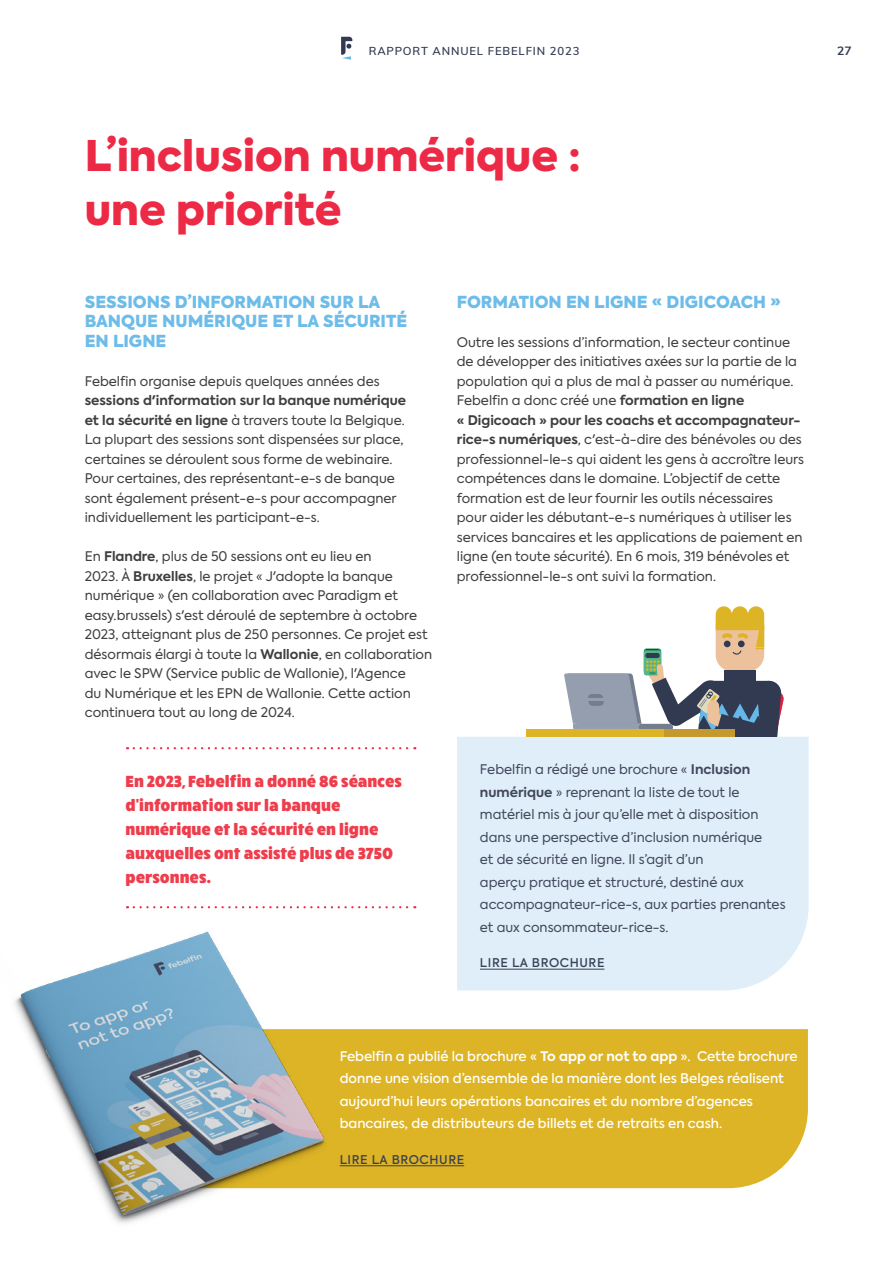
<style>
.page{position:relative;width:893px;height:1263px;background:#fff}
.page>*{position:absolute;margin:0;border:0;box-sizing:border-box;transform-origin:0 0}
.Body{font:900 42px/54px "Axiforma";color:#ed2a46}
.Body-2{font:900 16.5px/24px "Ruck Sack";color:#ee3d4c}
.Body-3{font:900 16.5px/19.5px "Axiforma";color:#6dbce9}
.Body-4{font:13.2px/19.5px "Axiforma";color:#3e3e3f}
.Body-5{font:13.2px/22.5px "Axiforma";color:#42475b}
.Body-6{font:500 13.2px/22.5px "Axiforma";color:#fff}
.Body-7{font:500 12px "Axiforma";letter-spacing:.05em;color:#394055}
.t1{font:700 12px "Muli";color:#313a50}
.t2{font:600 11.25px "Muli";letter-spacing:.075em;color:#313a50}
.s1{font-weight:700}
</style>
<div class="page">
<svg style="left:341px;top:37px;width:11px;height:23px"></svg>
<svg style="left:134px;top:747px;width:281px;height:2px"></svg>
<svg style="left:134px;top:906px;width:281px;height:2px"></svg>
<div style="left:375px;top:1029px;width:433px;height:159px;background:#ddb425"></div>
<hr style="left:340px;top:1165px;width:124px;height:1px;background:#394055">
<div style="left:457px;top:737px;width:352px;height:253px;background:#dfeef9"></div>
<hr style="left:480px;top:969px;width:124px;height:1px;background:#394055">
<svg style="left:526px;top:606px;width:258px;height:131px"></svg>
<div style="left:526px;top:730px;width:209px;height:7px;background:#ddb425"></div>
<div style="left:664px;top:730px;width:71px;height:7px;background:#c6992c"></div>
<img style="left:14px;top:931px;width:361px;height:293px">
<p class="t2" style="left:369px;top:42px;width:212px">RAPPORT ANNUEL FEBELFIN 2023</p>
<p class="t1" style="left:837px;top:42px;width:16px">27</p>
<p class="Body" style="left:85px;top:130px;width:497px">L’inclusion numérique : une priorité</p>
<p class="Body-3" style="left:85px;top:292px;width:324px">SESSIONS D’INFORMATION SUR LA<br>BANQUE NUMÉRIQUE ET LA SÉCURITÉ<br>EN LIGNE</p>
<p class="Body-4" style="left:85px;top:371px;width:323px">Febelfin organise depuis quelques années des <span class="s1">sessions d'information sur la banque numérique et la sécurité en ligne</span> à travers toute la Belgique.<br>La plupart des sessions sont dispensées sur place, certaines se déroulent sous forme de webinaire.<br>Pour certaines, des représentant-e-s de banque sont également présent-e-s pour accompagner individuellement les participant-e-s.</p>
<p class="Body-4" style="left:85px;top:547px;width:349px">En <span class="s1">Flandre</span>, plus de 50 sessions ont eu lieu en<br>2023. À <span class="s1">Bruxelles</span>, le projet « J'adopte la banque numérique » (en collaboration avec Paradigm et easy.brussels) s'est déroulé de septembre à octobre 2023, atteignant plus de 250 personnes. Ce projet est désormais élargi à toute la <span class="s1">Wallonie</span>, en collaboration avec le SPW (Service public de Wallonie), l'Agence<br>du Numérique et les EPN de Wallonie. Cette action continuera tout au long de 2024.</p>
<p class="Body-2" style="left:126px;top:768px;width:278px">En 2023, Febelfin a donné 86 séances d'information sur la banque numérique et la sécurité en ligne auxquelles ont assisté plus de 3750 personnes.</p>
<p class="Body-3" style="left:457px;top:292px;width:326px">FORMATION EN LIGNE « DIGICOACH »</p>
<p class="Body-4" style="left:457px;top:332px;width:349px">Outre les sessions d’information, le secteur continue de développer des initiatives axées sur la partie de la population qui a plus de mal à passer au numérique.<br>Febelfin a donc créé une <span class="s1">formation en ligne<br>« Digicoach » pour les coachs et accompagnateur&shy;rice-s numériques</span>, c'est-à-dire des bénévoles ou des professionnel-le-s qui aident les gens à accroître leurs compétences dans le domaine. L’objectif de cette formation est de leur fournir les outils nécessaires pour aider les débutant-e-s numériques à utiliser les services bancaires et les applications de paiement en ligne (en toute sécurité). En 6 mois, 319 bénévoles et professionnel-le-s ont suivi la formation.</p>
<p class="Body-5" style="left:480px;top:758px;width:307px">Febelfin a rédigé une brochure « <span class="s1">Inclusion numérique</span> » reprenant la liste de tout le matériel mis à jour qu’elle met à disposition dans une perspective d’inclusion numérique<br>et de sécurité en ligne. Il s’agit d’un<br>aperçu pratique et structuré, destiné aux accompagnateur-rice-s, aux parties prenantes et aux consommateur-rice-s.</p>
<p class="Body-7" style="left:480px;top:955px;width:126px">LIRE LA BROCHURE</p>
<p class="Body-6" style="left:340px;top:1045px;width:459px">Febelfin a publié la brochure « <span class="s1">To app or not to app</span> ». Cette brochure donne une vision d’ensemble de la manière dont les Belges réalisent aujourd’hui leurs opérations bancaires et du nombre d’agences bancaires, de distributeurs de billets et de retraits en cash.</p>
<p class="Body-7" style="left:340px;top:1151px;width:126px">LIRE LA BROCHURE</p>
</div>
